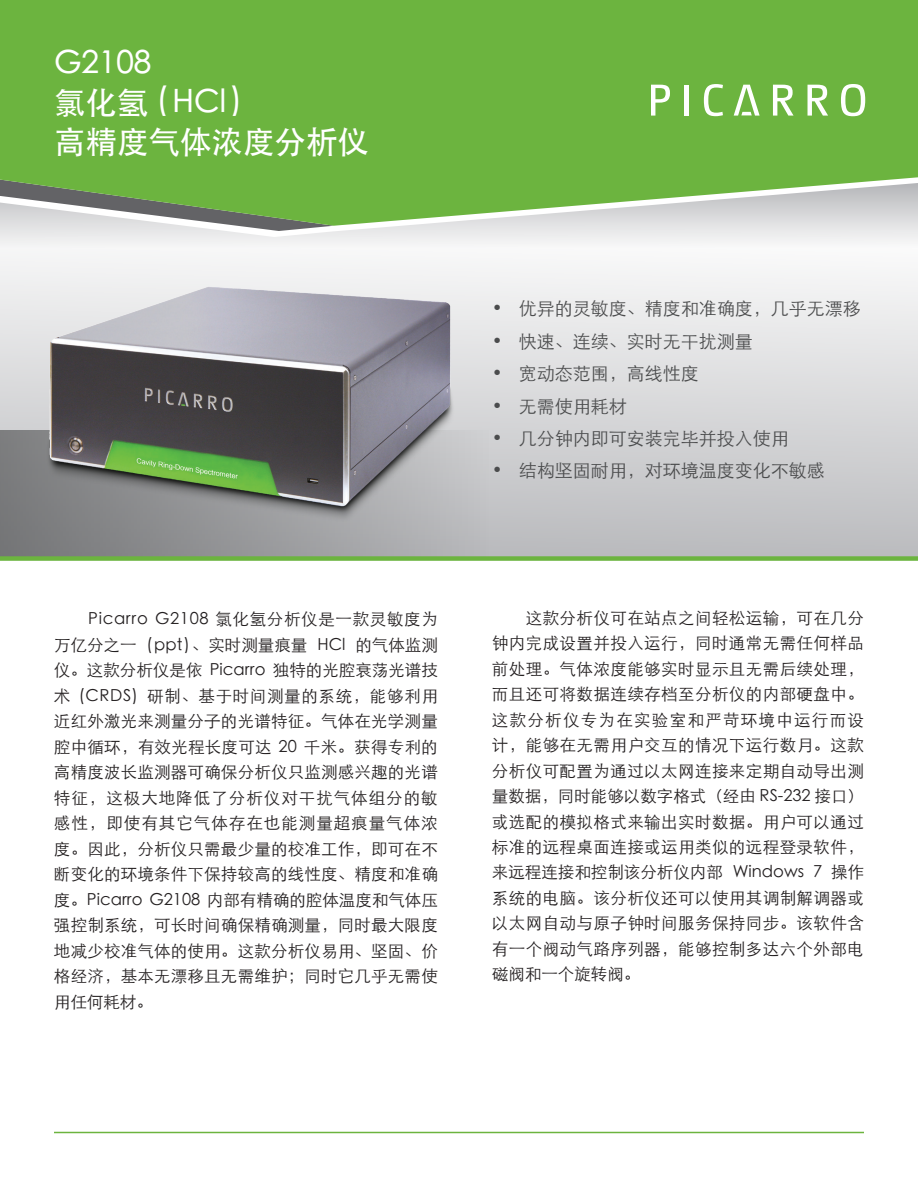
<style>
.page{position:relative;width:918px;height:1188px;background:#fff}
.page>*{position:absolute;margin:0;border:0;box-sizing:border-box;transform-origin:0 0}
.t1{font:500 31.5px/39px "ST Heiti SC";color:#fff}
.t2{font:300 18px "ST Heiti SC";color:#4b4c4d}
.t3{font:300 16.5px/25.5px "ST Heiti SC";letter-spacing:.01em;color:#231f20;text-align:justify}
</style>
<div class="page">
<svg style="left:0;top:256px;width:918px;height:300px"></svg>
<div style="left:0;top:166px;width:918px;height:82px;background:#f1f2f2"></div>
<svg style="left:0;top:430px;width:489px;height:126px;background:#97989a"></svg>
<div style="left:0;top:226px;width:918px;height:10px;background:#e9e9ea"></div>
<svg style="left:0;top:226px;width:337px;height:5px"></svg>
<svg style="left:0;top:0;width:918px;height:226px;background:#76b64e"></svg>
<div style="left:0;top:556px;width:918px;height:5px;background:#6cb43f"></div>
<img style="left:33px;top:274px;width:432px;height:253px">
<svg style="left:651px;top:85px;width:19px;height:31px"></svg>
<hr style="left:684px;top:85px;width:4px;height:31px;background:#fff">
<svg style="left:704px;top:84px;width:19px;height:32px"></svg>
<svg style="left:773px;top:85px;width:21px;height:31px"></svg>
<svg style="left:808px;top:85px;width:20px;height:31px"></svg>
<svg style="left:841px;top:84px;width:24px;height:32px"></svg>
<svg style="left:734px;top:85px;width:26px;height:31px"></svg>
<hr style="left:54px;top:1132px;width:810px;height:1px;background:#6cb43f">
<h1 class="t1" style="left:54px;top:43px;width:317px">G2108<br>氯化氢 (HCl)<br>高精度气体浓度分析仪</h1>
<p class="t3" style="left:54px;top:605px;width:385px">　　Picarro G2108 氯化氢分析仪是一款灵敏度为万亿分之一 (ppt) 、实时测量痕量 HCl 的气体监测仪。这款分析仪是依 Picarro 独特的光腔衰荡光谱技术 (CRDS) 研制、基于时间测量的系统，能够利用近红外激光来测量分子的光谱特征。气体在光学测量腔中循环，有效光程长度可达 20 千米。获得专利的高精度波长监测器可确保分析仪只监测感兴趣的光谱特征，这极大地降低了分析仪对干扰气体组分的敏感性，即使有其它气体存在也能测量超痕量气体浓度。因此，分析仪只需最少量的校准工作，即可在不断变化的环境条件下保持较高的线性度、精度和准确度。Picarro G2108 内部有精确的腔体温度和气体压强控制系统，可长时间确保精确测量，同时最大限度地减少校准气体的使用。这款分析仪易用、坚固、价格经济，基本无漂移且无需维护；同时它几乎无需使用任何耗材。</p>
<p class="t2" style="left:492px;top:293px;width:370px">• 优异的灵敏度、精度和准确度，几乎无漂移</p>
<p class="t2" style="left:492px;top:326px;width:262px">• 快速、连续、实时无干扰测量</p>
<p class="t2" style="left:492px;top:358px;width:208px">• 宽动态范围，高线性度</p>
<p class="t2" style="left:492px;top:390px;width:136px">• 无需使用耗材</p>
<p class="t2" style="left:492px;top:423px;width:298px">• 几分钟内即可安装完毕并投入使用</p>
<p class="t2" style="left:492px;top:455px;width:334px">• 结构坚固耐用，对环境温度变化不敏感</p>
<p class="t3" style="left:492px;top:603px;width:374px">　　这款分析仪可在站点之间轻松运输，可在几分钟内完成设置并投入运行，同时通常无需任何样品前处理。气体浓度能够实时显示且无需后续处理，而且还可将数据连续存档至分析仪的内部硬盘中。这款分析仪专为在实验室和严苛环境中运行而设计，能够在无需用户交互的情况下运行数月。这款分析仪可配置为通过以太网连接来定期自动导出测量数据，同时能够以数字格式（经由 RS-232 接口）或选配的模拟格式来输出实时数据。用户可以通过标准的远程桌面连接或运用类似的远程登录软件，来远程连接和控制该分析仪内部 Windows 7 操作系统的电脑。该分析仪还可以使用其调制解调器或以太网自动与原子钟时间服务保持同步。该软件含有一个阀动气路序列器，能够控制多达六个外部电磁阀和一个旋转阀。</p>
</div>
